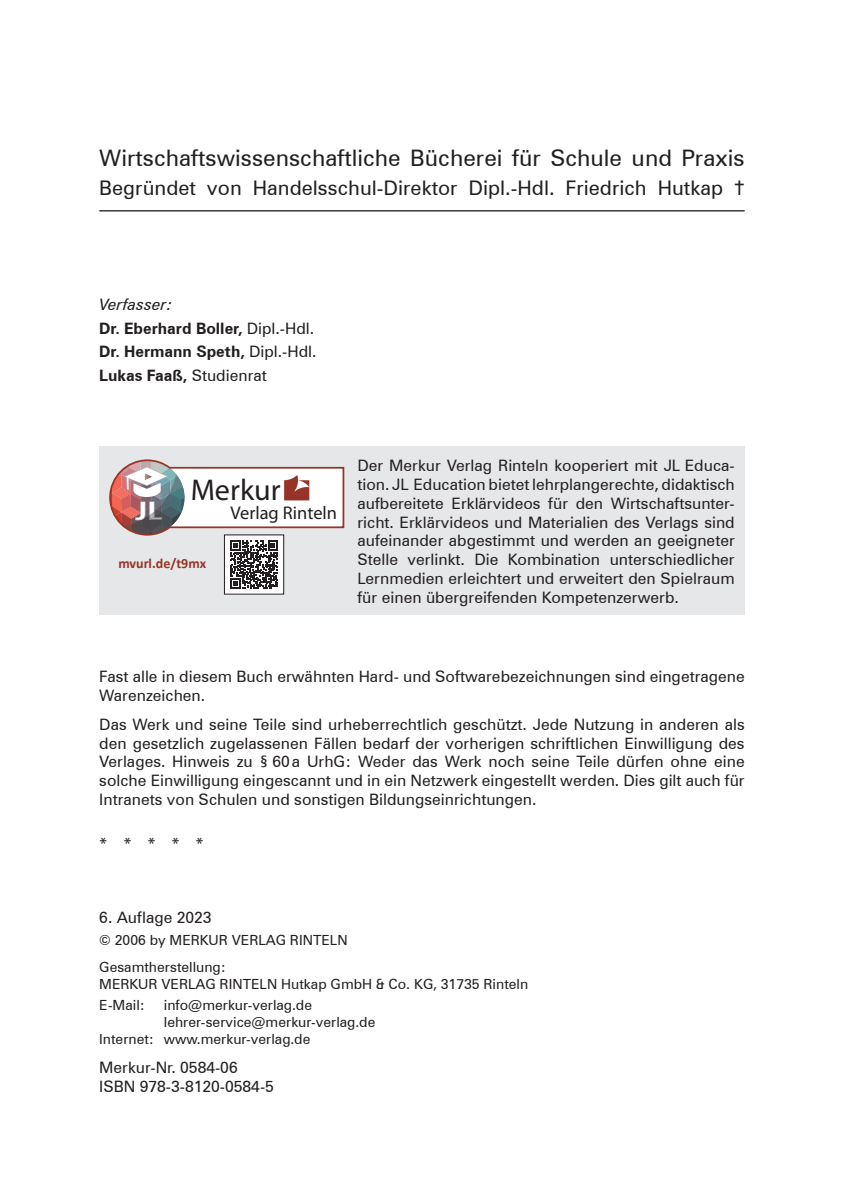
<style>
.page{position:relative;width:844px;height:1191px;background:#fff}
.page>*{position:absolute;margin:0;border:0;box-sizing:border-box;transform-origin:0 0}
.t1{font:30.1px "Myriad Pro";letter-spacing:.005em;color:#231f20}
.t2{font:600 condensed 26.95px "Myriad Pro";color:#fff;scale:1.57 1}
.t3{font:22.75px "Zurich BT";color:#231f20}
.t4{font:20.12px "Zurich BT";color:#231f20}
.t5{font:18.38px "Myriad Pro";color:#231f20}
.t6{font:15.75px/18.9px "Zurich BT";color:#231f20}
.t7{font:700 15.75px/23.8px "Zurich BT";color:#231f20}
.t8{font:14px/26.8px "Zurich BT";color:#231f20}
.t9{font:700 14px "Calibri";color:#963427}
.s1{font-weight:400;font-style:italic}
.s2{font-weight:400}
</style>
<div class="page">
<hr style="left:99px;top:210px;width:645px;height:1px;background:#231f20">
<div style="left:99px;top:446px;width:645px;height:169px;background:#e6e7e9"></div>
<div style="left:224px;top:535px;width:59px;height:59px;background:#fff"></div>
<svg style="left:109px;top:459px;width:236px;height:129px"></svg>
<h3 class="t3" style="left:99px;top:144px;width:646px">Wirtschaftswissenschaftliche Bücherei für Schule und Praxis</h3>
<p class="t4" style="left:99px;top:176px;width:646px">Begründet von Handelsschul-Direktor Dipl.-Hdl. Friedrich Hutkap †</p>
<p class="t7" style="left:99px;top:292px;width:219px"><span class="s1">Verfasser:<br></span>Dr. Eberhard Boller, <span class="s2">Dipl.-Hdl.<br></span>Dr. Hermann Speth, <span class="s2">Dipl.-Hdl.<br></span>Lukas Faaß, <span class="s2">Studienrat</span></p>
<h1 class="t1" style="left:191px;top:472px;width:92px">Merkur</h1>
<p class="t5" style="left:230px;top:501px;width:108px">Verlag Rinteln</p>
<h2 class="t2" style="left:135px;top:500px;width:19px">JL</h2>
<p class="t9" style="left:118px;top:557px;width:89px">mvurl.de/t9mx</p>
<p class="t6" style="left:357px;top:455px;width:379px;text-align:justify">Der Merkur Verlag Rinteln kooperiert mit JL Educa&shy;tion. JL Education bietet lehrplangerechte, didaktisch aufbereitete Erklärvideos für den Wirtschaftsunter&shy;richt. Erklärvideos und Materialien des Verlags sind aufeinander abgestimmt und werden an geeigneter Stelle verlinkt. Die Kombination unterschiedlicher Lernmedien erleichtert und erweitert den Spielraum für einen übergreifenden Kompetenzerwerb.</p>
<p class="t6" style="left:99px;top:666px;width:647px">Fast alle in diesem Buch erwähnten Hard- und Softwarebezeichnungen sind eingetragene<br>Warenzeichen.</p>
<p class="t6" style="left:99px;top:714px;width:646px;text-align:justify">Das Werk und seine Teile sind urheberrechtlich geschützt. Jede Nutzung in anderen als den gesetzlich zugelassenen Fällen bedarf der vorherigen schriftlichen Einwilligung des Verlages. Hinweis zu § 60a UrhG: Weder das Werk noch seine Teile dürfen ohne eine solche Einwilligung eingescannt und in ein Netzwerk eingestellt werden. Dies gilt auch für Intranets von Schulen und sonstigen Bildungseinrichtungen.</p>
<p class="t6" style="left:99px;top:834px;width:106px">*****</p>
<p class="t6" style="left:99px;top:908px;width:114px">6. Auflage 2023</p>
<p class="t8" style="left:99px;top:926px;width:250px">© 2006 by MERKUR VERLAG RINTELN<br>Gesamtherstellung:</p>
<p class="t8" style="left:99px;top:972px;width:430px;line-height:21.7px">MERKUR VERLAG RINTELN Hutkap GmbH &amp; Co. KG, 31735 Rinteln<br>E-Mail:</p>
<p class="t8" style="left:164px;top:992px;width:150px">info@merkur-verlag.de</p>
<p class="t8" style="left:164px;top:1008px;width:213px">lehrer-service@merkur-verlag.de</p>
<p class="t8" style="left:99px;top:1025px;width:213px">Internet: www.merkur-verlag.de</p>
<p class="t6" style="left:99px;top:1057px;width:176px">Merkur-Nr. 0584-06<br>ISBN 978-3-8120-0584-5</p>
</div>
